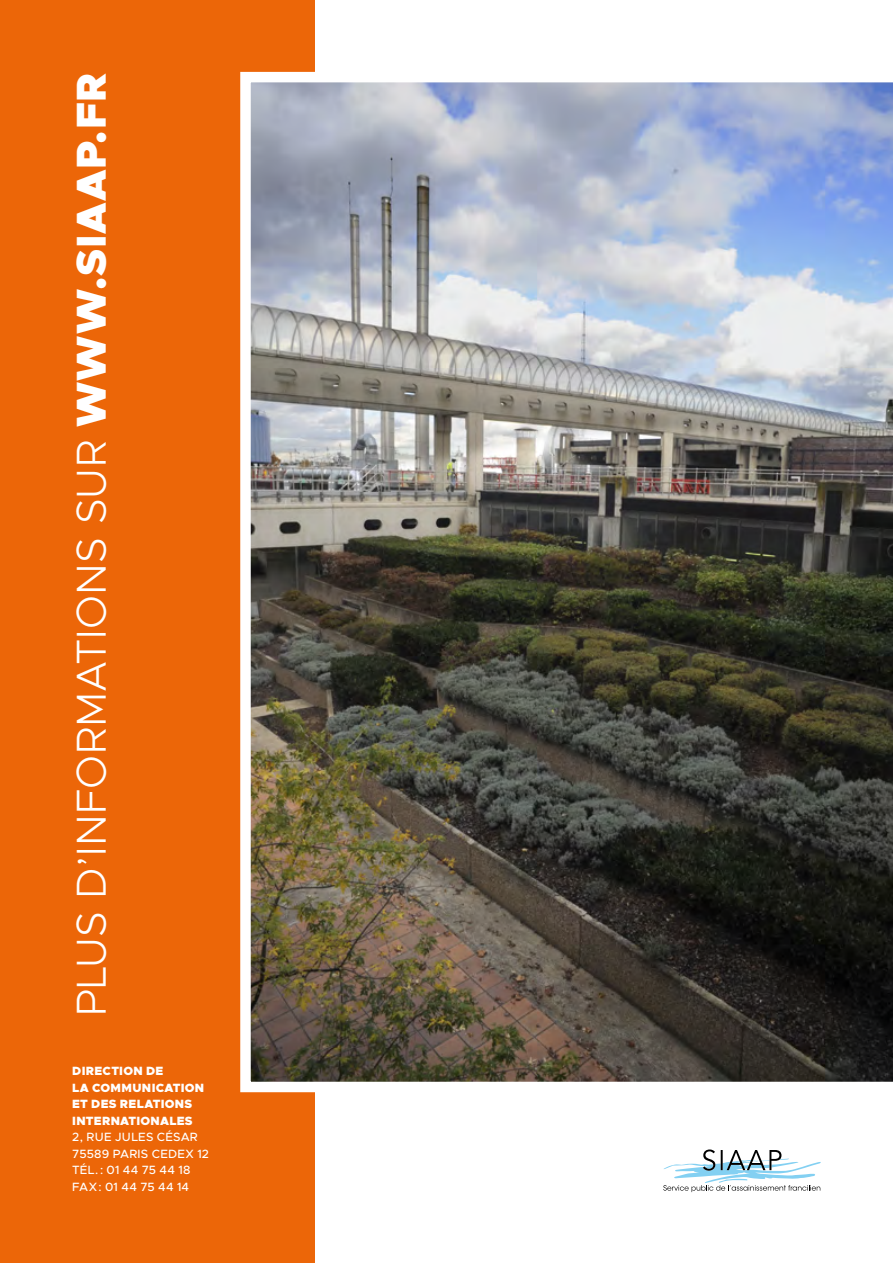
<style>
.page{position:relative;width:893px;height:1263px;background:#fff}
.page>*{position:absolute;margin:0;border:0;box-sizing:border-box;transform-origin:0 0}
.t1{font:300 42px "Metropolis";letter-spacing:.005em;color:#fff}
.t2{font:500 12px/16.5px "Metropolis";letter-spacing:.02em;color:#fff}
.t3{font:900 12px/16.5px "Metropolis";letter-spacing:.025em;color:#fff}
.s1{font-weight:900}
</style>
<div class="page">
<div style="left:0;top:0;width:315px;height:1263px;background:#ec6608"></div>
<img style="left:240px;top:71px;width:653px;height:1022px">
<svg style="left:663px;top:1149px;width:158px;height:43px"></svg>
<h1 class="t1" style="left:65px;top:1016px;width:945px;rotate:-90deg">PLUS D’INFORMATIONS SUR <span class="s1">WWW.SIAAP.FR</span></h1>
<p class="t3" style="left:72px;top:1063px;width:133px">DIRECTION DE<br>LA COMMUNICATION<br>ET DES RELATIONS<br>INTERNATIONALES</p>
<p class="t2" style="left:72px;top:1129px;width:138px">2, RUE JULES CÉSAR<br>75589 PARIS CEDEX 12<br>TÉL.: 01 44 75 44 18<br>FAX: 01 44 75 44 14</p>
</div>
